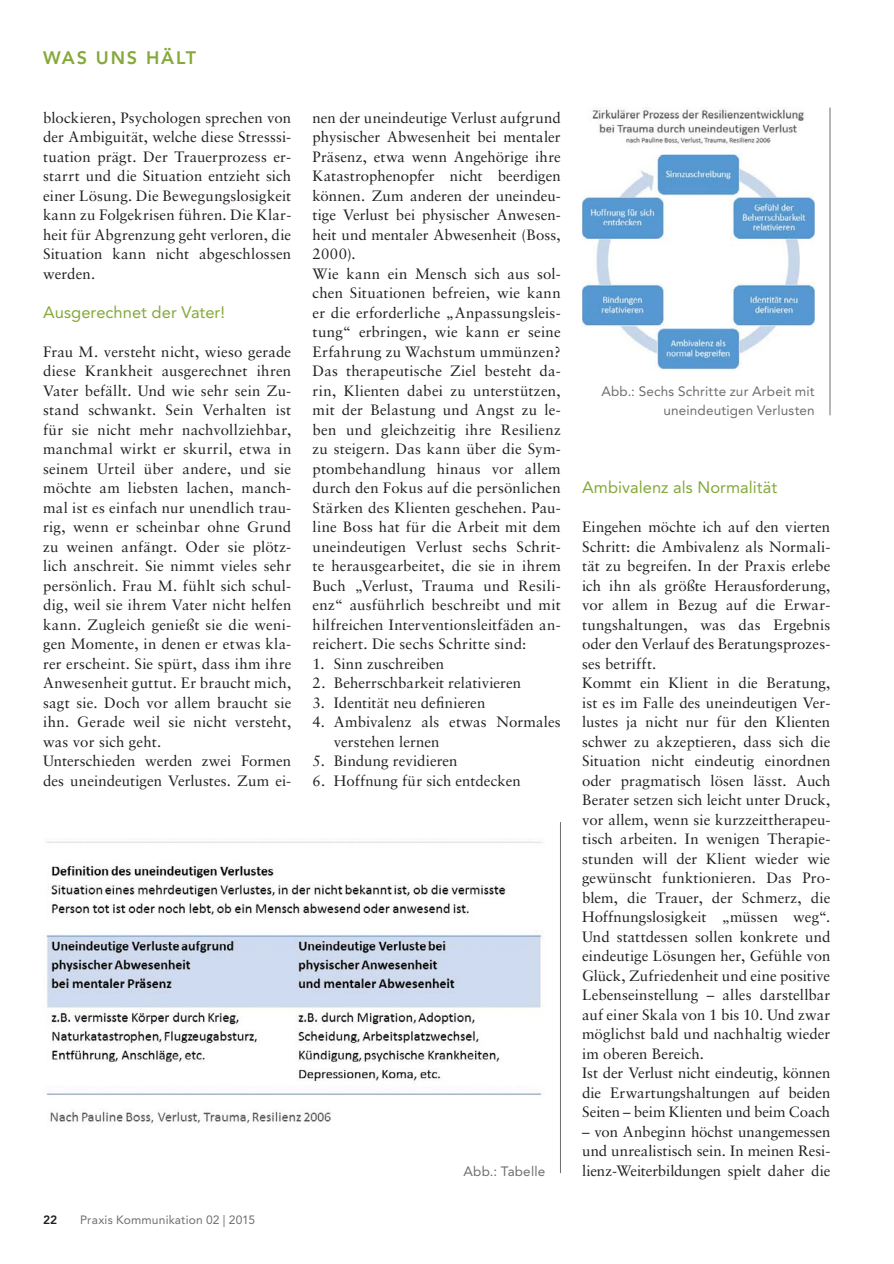
<style>
.page{position:relative;width:894px;height:1264px;background:#fff}
.page>*{position:absolute;margin:0;border:0;box-sizing:border-box;transform-origin:0 0}
.t1{font:800 18px "Avenir LT Std";letter-spacing:.1em;color:#85a93a}
.t2{font:16.5px "Avenir LT Std";color:#85a93a}
.t3{font:15px/19.5px "Sabon LT Std";letter-spacing:.01em;color:#231f20}
.t4{font:15px "Sabon LT Std";letter-spacing:-.01em;color:#231f20}
.t5{font:13.5px/19.5px "Avenir LT Std";letter-spacing:.01em;color:#6d6e70;text-align:right}
.t6{font:12px "Avenir LT Std";letter-spacing:.015em;color:#6d6e70}
.t7{font:800 12px "Avenir LT Std";color:#231f20}
</style>
<div class="page">
<img style="left:46px;top:841px;width:498px;height:283px">
<hr style="left:560px;top:822px;width:1px;height:351px;background:#6d6e70">
<img style="left:582px;top:108px;width:232px;height:262px">
<hr style="left:829px;top:108px;width:1px;height:307px;background:#6d6e70">
<p class="t1" style="left:43px;top:49px;width:154px">WAS UNS HÄLT</p>
<p class="t3" style="left:43px;top:109px;width:250px;text-align:justify">blockieren, Psychologen sprechen von der Ambiguität, welche diese Stresssi&shy;tuation prägt. Der Trauerprozess er&shy;starrt und die Situation entzieht sich einer Lösung. Die Bewegungslosigkeit kann zu Folgekrisen führen. Die Klar&shy;heit für Abgrenzung geht verloren, die Situation kann nicht abgeschlossen werden.</p>
<p class="t2" style="left:43px;top:304px;width:183px">Ausgerechnet der Vater!</p>
<p class="t3" style="left:43px;top:343px;width:250px">Frau M. versteht nicht, wieso gerade diese Krankheit ausgerechnet ihren Vater befällt. Und wie sehr sein Zu&shy;stand schwankt. Sein Verhalten ist für sie nicht mehr nachvollziehbar, manchmal wirkt er skurril, etwa in seinem Urteil über andere, und sie möchte am liebsten lachen, manch&shy;mal ist es einfach nur unendlich trau&shy;rig, wenn er scheinbar ohne Grund zu weinen anfängt. Oder sie plötz&shy;lich anschreit. Sie nimmt vieles sehr persönlich. Frau M. fühlt sich schul&shy;dig, weil sie ihrem Vater nicht helfen kann. Zugleich genießt sie die weni&shy;gen Momente, in denen er etwas kla&shy;rer erscheint. Sie spürt, dass ihm ihre Anwesenheit guttut. Er braucht mich, sagt sie. Doch vor allem braucht sie ihn. Gerade weil sie nicht versteht, was vor sich geht.<br>Unterschieden werden zwei Formen des uneindeutigen Verlustes. Zum ei-</p>
<p class="t7" style="left:43px;top:1214px;width:16px">22</p>
<p class="t6" style="left:80px;top:1214px;width:176px">Praxis Kommunikation 02 | 2015</p>
<p class="t3" style="left:312px;top:109px;width:250px">nen der uneindeutige Verlust aufgrund physischer Abwesenheit bei mentaler Präsenz, etwa wenn Angehörige ihre Katastrophenopfer nicht beerdigen können. Zum anderen der uneindeu&shy;tige Verlust bei physischer Anwesen&shy;heit und mentaler Abwesenheit (Boss, 2000).<br>Wie kann ein Mensch sich aus sol&shy;chen Situationen befreien, wie kann er die erforderliche „Anpassungsleis&shy;tung“ erbringen, wie kann er seine Erfahrung zu Wachstum ummünzen?<br>Das therapeutische Ziel besteht da&shy;rin, Klienten dabei zu unterstützen, mit der Belastung und Angst zu le&shy;ben und gleichzeitig ihre Resilienz zu steigern. Das kann über die Sym&shy;ptombehandlung hinaus vor allem durch den Fokus auf die persönlichen Stärken des Klienten geschehen. Pau&shy;line Boss hat für die Arbeit mit dem uneindeutigen Verlust sechs Schrit&shy;te herausgearbeitet, die sie in ihrem Buch „Verlust, Trauma und Resili&shy;enz“ ausführlich beschreibt und mit hilfreichen Interventionsleitfäden an&shy;reichert. Die sechs Schritte sind:</p>
<p class="t3" style="left:312px;top:655px;width:133px">1. Sinn zuschreiben</p>
<p class="t3" style="left:312px;top:674px;width:210px">2. Beherrschbarkeit relativieren</p>
<p class="t3" style="left:312px;top:694px;width:174px">3. Identität neu definieren</p>
<p class="t3" style="left:334px;top:713px;width:228px;text-indent:-21px">4. Ambivalenz als etwas Normales verstehen lernen</p>
<p class="t3" style="left:312px;top:752px;width:146px">5. Bindung revidieren</p>
<p class="t3" style="left:312px;top:772px;width:209px">6. Hoffnung für sich entdecken</p>
<p class="t5" style="left:601px;top:382px;width:215px">Abb.: Sechs Schritte zur Arbeit mit uneindeutigen Verlusten</p>
<p class="t2" style="left:582px;top:480px;width:196px">Ambivalenz als Normalität</p>
<p class="t3" style="left:582px;top:518px;width:250px">Eingehen möchte ich auf den vierten Schritt: die Ambivalenz als Normali&shy;tät zu begreifen. In der Praxis erlebe ich ihn als größte Herausforderung, vor allem in Bezug auf die Erwar&shy;tungshaltungen, was das Ergebnis oder den Verlauf des Beratungsprozes&shy;ses betrifft.<br>Kommt ein Klient in die Beratung, ist es im Falle des uneindeutigen Ver&shy;lustes ja nicht nur für den Klienten schwer zu akzeptieren, dass sich die Situation nicht eindeutig einordnen oder pragmatisch lösen lässt. Auch Berater setzen sich leicht unter Druck, vor allem, wenn sie kurzzeittherapeu&shy;tisch arbeiten. In wenigen Therapie&shy;stunden will der Klient wieder wie gewünscht funktionieren. Das Pro&shy;blem, die Trauer, der Schmerz, die Hoffnungslosigkeit „müssen weg“.<br>Und stattdessen sollen konkrete und eindeutige Lösungen her, Gefühle von Glück, Zufriedenheit und eine positive Lebenseinstellung – alles darstellbar auf einer Skala von 1 bis 10. Und zwar möglichst bald und nachhaltig wieder im oberen Bereich.<br>Ist der Verlust nicht eindeutig, können die Erwartungshaltungen auf beiden Seiten – beim Klienten und beim Coach</p>
<p class="t3" style="left:582px;top:1123px;width:250px">– von Anbeginn höchst unangemessen und unrealistisch sein. In meinen Resi-</p>
<p class="t5" style="left:463px;top:1162px;width:83px">Abb.: Tabelle</p>
<p class="t4" style="left:582px;top:1163px;width:250px">lienz-Weiterbildungen spielt daher die</p>
</div>
